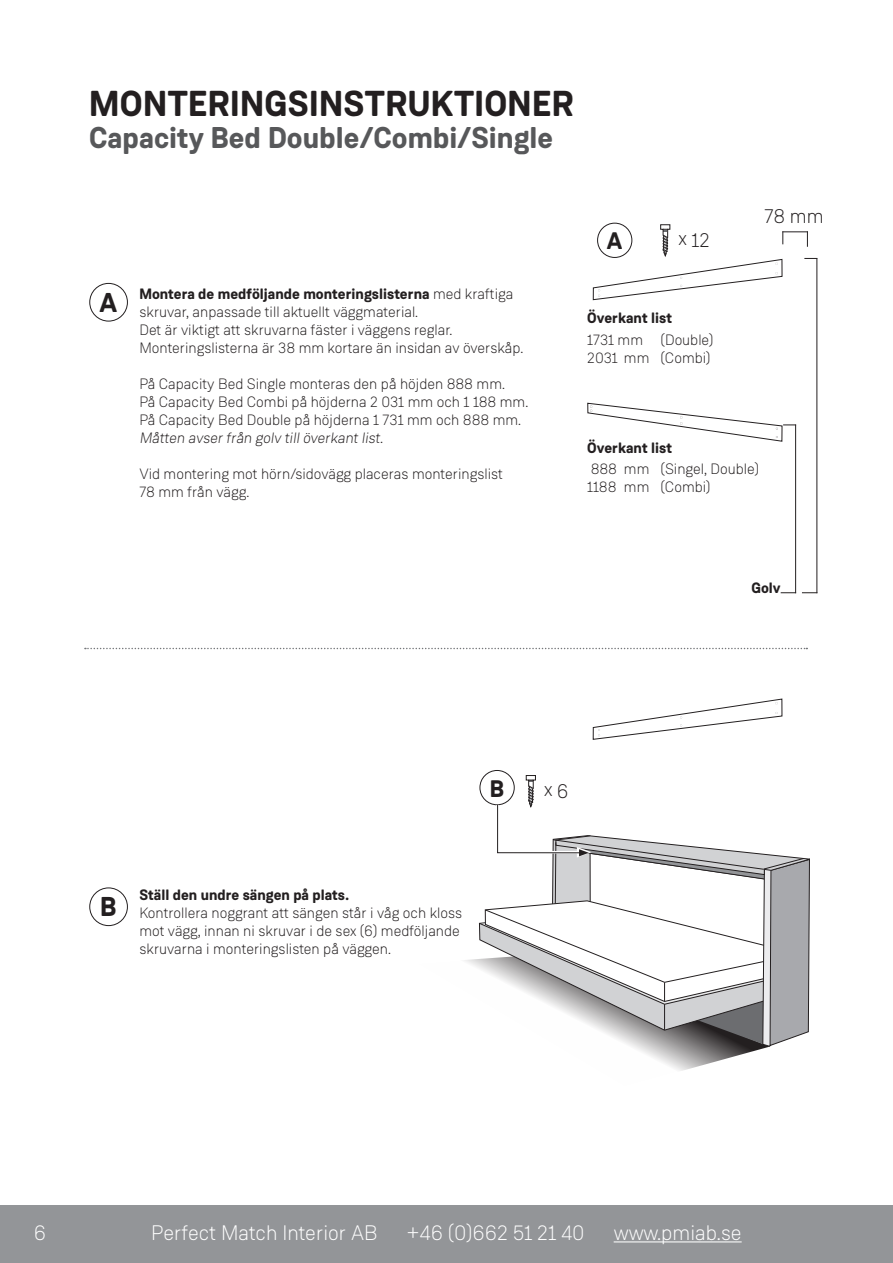
<style>
.page{position:relative;width:893px;height:1263px;background:#fff}
.page>*{position:absolute;margin:0;border:0;box-sizing:border-box;transform-origin:0 0}
.t1{font:700 36px "Weissenhof Grotesk";letter-spacing:.01em;color:#231f20}
.t2{font:700 30px "Weissenhof Grotesk";color:#57585a}
.t3{font:700 27.3px "Weissenhof Grotesk";color:#231f20}
.t4{font:700 23.85px "Weissenhof Grotesk";color:#231f20}
.t5{font:300 21px "Weissenhof Grotesk";color:#fff}
.t6{font:300 19.95px "Weissenhof Grotesk";color:#231f20}
.t7{font:300 15px/18px "Weissenhof Grotesk";color:#231f20}
.t8{font:700 15px "Weissenhof Grotesk";color:#231f20}
.s1{font-weight:700}
</style>
<div class="page">
<div style="left:0;top:1205px;width:893px;height:58px;background:#939598"></div>
<hr style="left:614px;top:1241px;width:128px;height:1px;background:#fff">
<div style="left:89px;top:283px;width:39px;height:38px;border:1px solid #231f20;border-radius:50%"></div>
<div style="left:89px;top:887px;width:39px;height:39px;border:1px solid #231f20;border-radius:50%"></div>
<hr style="left:816px;top:258px;width:1px;height:335px;background:#231f20">
<hr style="left:795px;top:425px;width:1px;height:168px;background:#231f20">
<svg style="left:802px;top:592px;width:15px;height:1px"></svg>
<svg style="left:781px;top:592px;width:14px;height:1px"></svg>
<div style="left:597px;top:223px;width:35px;height:35px;border:1px solid #231f20;border-radius:50%"></div>
<svg style="left:587px;top:402px;width:209px;height:40px"></svg>
<svg style="left:592px;top:224px;width:225px;height:77px"></svg>
<div style="left:479px;top:770px;width:36px;height:35px;border:1px solid #231f20;border-radius:50%"></div>
<svg style="left:592px;top:698px;width:191px;height:42px"></svg>
<svg style="left:464px;top:959px;width:304px;height:112px"></svg>
<svg style="left:478px;top:774px;width:332px;height:273px"></svg>
<svg style="left:85px;top:648px;width:722px;height:1px"></svg>
<p class="t1" style="left:89px;top:81px;width:486px">MONTERINGSINSTRUKTIONER</p>
<p class="t2" style="left:89px;top:118px;width:465px">Capacity Bed Double/Combi/Single</p>
<p class="t3" style="left:100px;top:285px;width:19px">A</p>
<p class="t7" style="left:139px;top:285px;width:385px"><span class="s1">Montera de medföljande monteringslisterna</span> med kraftiga skruvar, anpassade till aktuellt väggmaterial.<br>Det är viktigt att skruvarna fäster i väggens reglar.<br>Monteringslisterna är 38 mm kortare än insidan av överskåp.</p>
<p class="t7" style="left:139px;top:375px;width:367px">På Capacity Bed Single monteras den på höjden 888 mm.</p>
<p class="t7" style="left:139px;top:393px;width:390px">På Capacity Bed Combi på höjderna 2 031 mm och 1 188 mm.</p>
<p class="t7" style="left:139px;top:411px;width:383px">På Capacity Bed Double på höjderna 1 731 mm och 888 mm.</p>
<p class="t7" style="left:139px;top:429px;width:248px">Måtten avser från golv till överkant list.</p>
<p class="t7" style="left:139px;top:465px;width:365px">Vid montering mot hörn/sidovägg placeras monteringslist<br>78 mm från vägg.</p>
<p class="t4" style="left:607px;top:226px;width:17px">A</p>
<p class="t6" style="left:678px;top:229px;width:33px">x 12</p>
<p class="t8" style="left:587px;top:308px;width:86px">Överkant list</p>
<p class="t7" style="left:587px;top:331px;width:128px">1731 mm (Double)</p>
<p class="t7" style="left:587px;top:349px;width:125px">2031 mm (Combi)</p>
<p class="t8" style="left:587px;top:438px;width:86px">Överkant list</p>
<p class="t6" style="left:764px;top:204px;width:61px">78 mm</p>
<p class="t7" style="left:591px;top:460px;width:170px">888 mm (Singel, Double)</p>
<p class="t7" style="left:587px;top:478px;width:125px">1188 mm (Combi)</p>
<p class="t8" style="left:752px;top:578px;width:31px">Golv</p>
<p class="t4" style="left:490px;top:773px;width:16px">B</p>
<p class="t6" style="left:544px;top:778px;width:26px">x 6</p>
<p class="t3" style="left:100px;top:889px;width:18px">B</p>
<p class="t7" style="left:139px;top:886px;width:324px"><span class="s1">Ställ den undre sängen på plats.<br></span>Kontrollera noggrant att sängen står i våg och kloss mot vägg, innan ni skruvar i de sex (6) medföljande skruvarna i monteringslisten på väggen.</p>
<h3 class="t5" style="left:34px;top:1220px;width:14px">6</h3>
<h3 class="t5" style="left:151px;top:1220px;width:228px">Perfect Match Interior AB</h3>
<h3 class="t5" style="left:407px;top:1220px;width:180px">+46 (0)662 51 21 40</h3>
<h3 class="t5" style="left:614px;top:1220px;width:129px">www.pmiab.se</h3>
</div>
